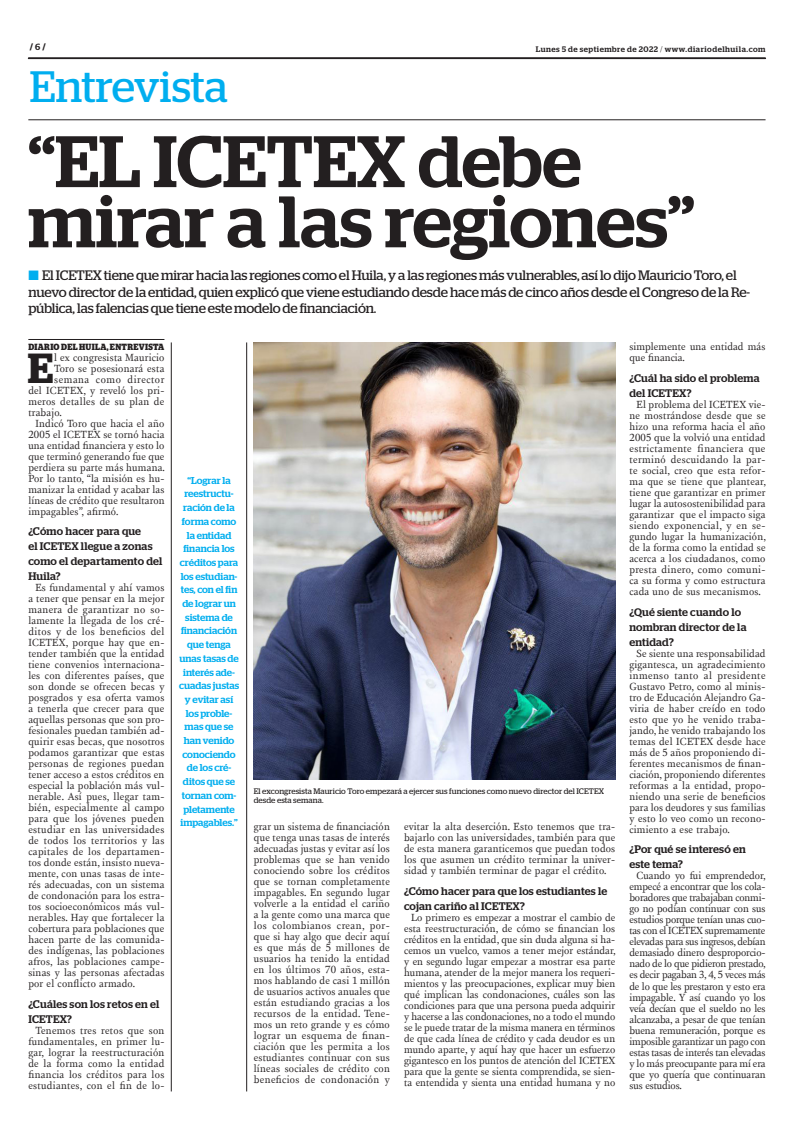
<style>
.page{position:relative;width:801px;height:1134px;background:#fff}
.page>*{position:absolute;margin:0;border:0;box-sizing:border-box;transform-origin:0 0}
.TITULO{font:500 72.7px/60.2px "Stag";color:#231f20}
.t1{font:43.9px "Stag";color:#00aeef}
.TEXTO_UNO{font:600 42px "Stag";color:#231f20}
.SUMARIO{font:13.7px/16.5px "Stag";letter-spacing:-.01em;color:#231f20}
.INTERTITULO{font:500 11px/15px "Stag";letter-spacing:.02em;color:#231f20}
.TEXTO{font:10.6px/11px "New Fournier BP";letter-spacing:.02em;color:#231f20;text-align:justify}
.TEXTO_UNO-2{font:10.6px "New Fournier BP";letter-spacing:.02em;color:#231f20}
.TEXTO_UNO-3{font:10.6px "New Fournier BP";letter-spacing:.05em;color:#231f20}
.DESTACADO_AZUL{font:500 10px/13.7px "Stag";color:#00aeef;text-align:center}
.CREDITO_1{font:700 9px "Stag";letter-spacing:.04em;color:#231f20;scale:.9 1}
.CREDITO_1-2{font:700 9px "Stag";letter-spacing:.04em;color:#231f20}
.PIE_DE_FOTO{font:8px/9px "Stag";letter-spacing:.01em;color:#231f20}
.t2{font:500 8px "Stag";letter-spacing:.06em;color:#231f20}
.s1{font-weight:500}
.s2{font-weight:300}
.s3{color:#00aeef}
</style>
<div class="page">
<svg style="left:28px;top:58px;width:737px;height:1px"></svg>
<hr style="left:28px;top:120px;width:737px;height:1px;background:#231f20">
<hr style="left:28px;top:339px;width:136px;height:1px;background:#231f20">
<hr style="left:246px;top:342px;width:1px;height:749px;background:#231f20">
<hr style="left:171px;top:342px;width:1px;height:749px;background:#231f20">
<img style="left:254px;top:342px;width:361px;height:437px">
<p class="CREDITO_1-2" style="left:30px;top:42px;width:17px">/ <span class="s1">6</span> /</p>
<p class="t1" style="left:30px;top:61px;width:200px">Entrevista</p>
<p class="t2" style="left:536px;top:44px;width:231px">Lunes 5 de septiembre de 2022 <span class="s2">/</span> www.diariodelhuila.com</p>
<p class="TITULO" style="left:28px;top:131px;width:668px">“EL ICETEX debe mirar a las regiones”</p>
<p class="SUMARIO" style="left:28px;top:267px;width:723px"><span class="s3">■</span> El ICETEX tiene que mirar hacia las regiones como el Huila, y a las regiones más vulnerables, así lo dijo Mauricio Toro, el nuevo director de la entidad, quien explicó que viene estudiando desde hace más de cinco años desde el Congreso de la Re&shy;pública, las falencias que tiene este modelo de financiación.</p>
<p class="CREDITO_1" style="left:28px;top:341px;width:153px">DIARIO DEL HUILA, ENTREVISTA</p>
<p class="TEXTO_UNO" style="left:28px;top:343px;width:27px">E</p>
<p class="TEXTO_UNO-2" style="left:54px;top:350px;width:112px">l ex congresista Mauricio</p>
<p class="TEXTO_UNO-2" style="left:54px;top:361px;width:112px">Toro se posesionará esta</p>
<p class="TEXTO_UNO-3" style="left:54px;top:372px;width:112px">semana como director</p>
<p class="TEXTO_UNO-2" style="left:28px;top:383px;width:138px">del ICETEX, y reveló los pri-</p>
<p class="TEXTO_UNO-2" style="left:28px;top:394px;width:138px">meros detalles de su plan de</p>
<p class="TEXTO_UNO-2" style="left:28px;top:405px;width:35px">trabajo.</p>
<p class="TEXTO" style="left:28px;top:418px;width:138px;text-indent:7px">Indicó Toro que hacia el año 2005 el ICETEX se tornó hacia una entidad financiera y esto lo que terminó generando fue que perdiera su parte más humana.<br>Por lo tanto, “la misión es hu&shy;manizar la entidad y acabar las líneas de crédito que resultaron impagables”, afirmó.</p>
<p class="INTERTITULO" style="left:28px;top:524px;width:136px">¿Cómo hacer para que<br>el ICETEX llegue a zonas como el departamento del<br>Huila?</p>
<p class="TEXTO" style="left:28px;top:582px;width:138px;text-indent:7px">Es fundamental y ahí vamos a tener que pensar en la mejor manera de garantizar no so&shy;lamente la llegada de los cré&shy;ditos y de los beneficios del ICETEX, porque hay que en&shy;tender también que la entidad tiene convenios internaciona&shy;les con diferentes países, que son donde se ofrecen becas y posgrados y esa oferta vamos a tenerla que crecer para que aquellas personas que son pro&shy;fesionales puedan también ad&shy;quirir esas becas, que nosotros podamos garantizar que estas personas de regiones puedan tener acceso a estos créditos en especial la población más vul&shy;nerable. Así pues, llegar tam&shy;bién, especialmente al campo para que los jóvenes pueden estudiar en las universidades de todos los territorios y las capitales de los departamen&shy;tos donde están, insisto nueva&shy;mente, con unas tasas de inte&shy;rés adecuadas, con un sistema de condonación para los estra&shy;tos socioeconómicos más vul&shy;nerables. Hay que fortalecer la cobertura para poblaciones que hacen parte de las comunida&shy;des indígenas, las poblaciones afros, las poblaciones campe&shy;sinas y las personas afectadas por el conflicto armado.</p>
<p class="INTERTITULO" style="left:28px;top:996px;width:133px">¿Cuáles son los retos en el<br>ICETEX?</p>
<p class="TEXTO" style="left:28px;top:1025px;width:138px;text-indent:7px">Tenemos tres retos que son fundamentales, en primer lu&shy;gar, lograr la reestructuración de la forma como la entidad financia los créditos para los estudiantes, con el fin de lo-</p>
<p class="DESTACADO_AZUL" style="left:179px;top:473px;width:62px">“Lograr la reestructu&shy;ración de la forma como la entidad financia los créditos para los estudian&shy;tes, con el fin de lograr un sistema de financiación que tenga unas tasas de interés ade&shy;cuadas justas y evitar así los proble&shy;mas que se han venido conociendo de los cré&shy;ditos que se tornan com&shy;pletamente impagables.”</p>
<p class="PIE_DE_FOTO" style="left:254px;top:786px;width:352px">El excongresista Mauricio Toro empezará a ejercer sus funciones como nuevo director del ICETEX desde esta semana.</p>
<p class="TEXTO" style="left:254px;top:821px;width:138px">grar un sistema de financiación que tenga unas tasas de interés adecuadas justas y evitar así los problemas que se han venido conociendo sobre los créditos que se tornan completamente impagables. En segundo lugar volverle a la entidad el cariño a la gente como una marca que los colombianos crean, por&shy;que si hay algo que decir aquí es que más de 5 millones de usuarios ha tenido la entidad en los últimos 70 años, esta&shy;mos hablando de casi 1 millón de usuarios activos anuales que están estudiando gracias a los recursos de la entidad. Tene&shy;mos un reto grande y es cómo lograr un esquema de finan&shy;ciación que les permita a los estudiantes continuar con sus líneas sociales de crédito con beneficios de condonación y</p>
<p class="TEXTO" style="left:404px;top:821px;width:213px">evitar la alta deserción. Esto tenemos que tra&shy;bajarlo con las universidades, también para que de esta manera garanticemos que puedan todos los que asumen un crédito terminar la univer&shy;sidad y también terminar de pagar el crédito.</p>
<p class="INTERTITULO" style="left:404px;top:883px;width:205px">¿Cómo hacer para que los estudiantes le cojan cariño al ICETEX?</p>
<p class="TEXTO" style="left:404px;top:912px;width:213px;text-indent:7px">Lo primero es empezar a mostrar el cambio de esta reestructuración, de cómo se financian los créditos en la entidad, que sin duda alguna si ha&shy;cemos un vuelco, vamos a tener mejor estándar, y en segundo lugar empezar a mostrar esa parte humana, atender de la mejor manera los requeri&shy;mientos y las preocupaciones, explicar muy bien qué implican las condonaciones, cuáles son las condiciones para que una persona pueda adquirir y hacerse a las condonaciones, no a todo el mundo se le puede tratar de la misma manera en términos de que cada línea de crédito y cada deudor es un mundo aparte, y aquí hay que hacer un esfuerzo gigantesco en los puntos de atención del ICETEX para que la gente se sienta comprendida, se sien&shy;ta entendida y sienta una entidad humana y no</p>
<p class="TEXTO" style="left:629px;top:341px;width:138px">simplemente una entidad más que financia.</p>
<p class="INTERTITULO" style="left:629px;top:371px;width:132px">¿Cuál ha sido el problema del ICETEX?</p>
<p class="TEXTO" style="left:629px;top:399px;width:138px;text-indent:7px">El problema del ICETEX vie&shy;ne mostrándose desde que se hizo una reforma hacia el año 2005 que la volvió una entidad estrictamente financiera que terminó descuidando la par&shy;te social, creo que esta refor&shy;ma que se tiene que plantear, tiene que garantizar en primer lugar la autosostenibilidad para garantizar que el impacto siga siendo exponencial, y en se&shy;gundo lugar la humanización, de la forma como la entidad se acerca a los ciudadanos, como presta dinero, como comuni&shy;ca su forma y como estructura cada uno de sus mecanismos.</p>
<p class="INTERTITULO" style="left:629px;top:604px;width:119px">¿Qué siente cuando lo nombran director de la entidad?</p>
<p class="TEXTO" style="left:629px;top:648px;width:138px;text-indent:7px">Se siente una responsabilidad gigantesca, un agradecimiento inmenso tanto al presidente Gustavo Petro, como al minis&shy;tro de Educación Alejandro Ga&shy;viria de haber creído en todo esto que yo he venido traba&shy;jando, he venido trabajando los temas del ICETEX desde hace más de 5 años proponiendo di&shy;ferentes mecanismos de finan&shy;ciación, proponiendo diferentes reformas a la entidad, propo&shy;niendo una serie de beneficios para los deudores y sus familias y esto lo veo como un recono&shy;cimiento a ese trabajo.</p>
<p class="INTERTITULO" style="left:629px;top:842px;width:118px">¿Por qué se interesó en este tema?</p>
<p class="TEXTO" style="left:629px;top:870px;width:138px;text-indent:7px">Cuando yo fui emprendedor, empecé a encontrar que los cola&shy;boradores que trabajaban conmi&shy;go no podían continuar con sus estudios porque tenían unas cuo&shy;tas con el ICETEX supremamente elevadas para sus ingresos, debían demasiado dinero desproporcio&shy;nado de lo que pidieron prestado, es decir pagaban 3, 4, 5 veces más de lo que les prestaron y esto era impagable. Y así cuando yo los veía decían que el sueldo no les alcanzaba, a pesar de que tenían buena remuneración, porque es imposible garantizar un pago con estas tasas de interés tan elevadas y lo más preocupante para mí era que yo quería que continuaran sus estudios.</p>
</div>
